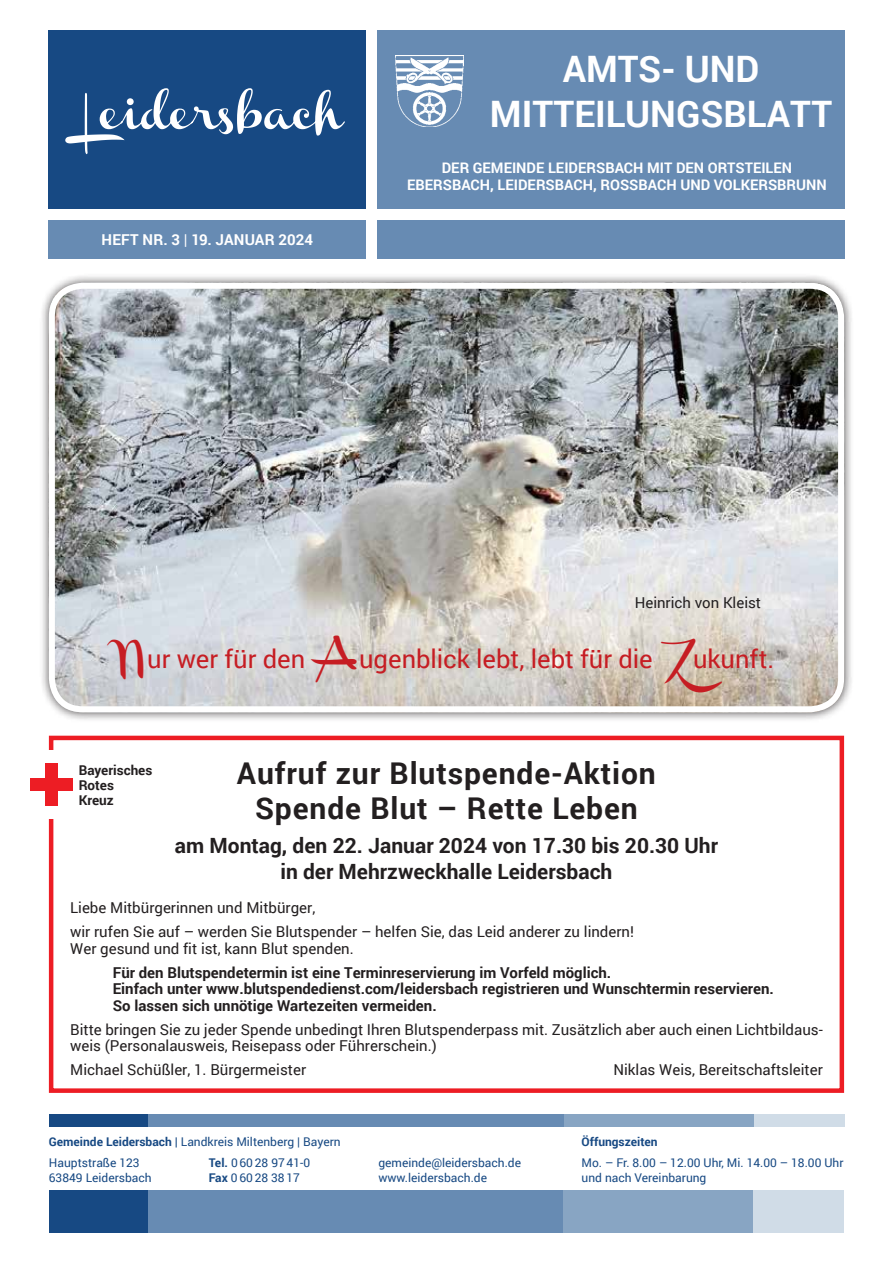
<style>
.page{position:relative;width:893px;height:1263px;background:#fff}
.page>*{position:absolute;margin:0;border:0;box-sizing:border-box;transform-origin:0 0}
.t1{font:700 36.45px/45px "Roboto";color:#fff;text-align:center}
.t2{font:700 30px/34.5px "Roboto";letter-spacing:.03em;color:#231f20;text-align:center}
.t3{font:25.5px "Roboto";color:#c61d23}
.t4{font:700 21px/25.5px "Roboto";color:#231f20;text-align:center}
.t5{font:15px/24px "Roboto";color:#231f20}
.t6{font:700 15px/16.5px "Roboto";color:#231f20}
.t7{font:700 15px "Roboto";letter-spacing:.005em;color:#fff}
.t8{font:700 14.55px "Roboto";color:#fff}
.t9{font:700 13.5px/15px "Roboto";color:#231f20}
.t10{font:12px/15px "Roboto";color:#174983}
.t11{font:700 12px "Roboto";color:#174983}
.s1{font-weight:400}
.s2{font-family:"Channel"}
.s3{font-weight:700}
</style>
<div class="page">
<div style="left:48px;top:30px;width:318px;height:178px;background:#174983"></div>
<svg style="left:65px;top:88px;width:280px;height:66px"></svg>
<div style="left:377px;top:30px;width:468px;height:178px;background:#678bb3"></div>
<div style="left:48px;top:220px;width:318px;height:39px;background:#678bb3"></div>
<div style="left:377px;top:220px;width:468px;height:39px;background:#678bb3"></div>
<img style="left:396px;top:55px;width:67px;height:72px">
<div style="left:49px;top:1191px;width:100px;height:42px;background:#174983"></div>
<div style="left:148px;top:1191px;width:98px;height:42px;background:#678bb3"></div>
<div style="left:246px;top:1191px;width:64px;height:42px;background:#678bb3"></div>
<div style="left:310px;top:1191px;width:264px;height:42px;background:#678bb3"></div>
<div style="left:563px;top:1191px;width:197px;height:42px;background:#88a5c3"></div>
<div style="left:753px;top:1191px;width:91px;height:42px;background:#d0dce7"></div>
<div style="left:49px;top:1114px;width:100px;height:13px;background:#174983"></div>
<div style="left:149px;top:1114px;width:98px;height:13px;background:#678bb3"></div>
<div style="left:247px;top:1114px;width:63px;height:13px;background:#678bb3"></div>
<div style="left:310px;top:1114px;width:264px;height:13px;background:#678bb3"></div>
<div style="left:564px;top:1114px;width:196px;height:13px;background:#88a5c3"></div>
<div style="left:754px;top:1114px;width:90px;height:13px;background:#d0dce7"></div>
<div style="left:49px;top:736px;width:795px;height:357px;border:4px solid #ed1d24"></div>
<div style="left:28px;top:750px;width:144px;height:69px;background:#fff"></div>
<div style="left:30px;top:778px;width:42px;height:13px;background:#ed1d24"></div>
<div style="left:45px;top:763px;width:12px;height:43px;background:#ed1d24"></div>
<div style="left:39px;top:273px;width:815px;height:449px;background:#231f20;opacity:.75"></div>
<img style="left:49px;top:283px;width:795px;height:429px">
<div style="left:49px;top:283px;width:795px;height:429px;border:6px solid #fff;border-radius:31px"></div>
<p class="t7" style="left:102px;top:229px;width:134px">HEFT NR. 3 <span class="s1">|</span> 19. Janua</p>
<p class="t7" style="left:265px;top:229px;width:50px">r 2024</p>
<h1 class="t1" style="left:490px;top:45px;width:344px">AMTS- UND<br>MITTEILUNGSBLATT</h1>
<p class="t8" style="left:442px;top:157px;width:51px">Der Gemeinde</p>
<p class="t8" style="left:548px;top:157px;width:17px">Leide</p>
<p class="t8" style="left:586px;top:157px;width:20px">rsba</p>
<p class="t8" style="left:624px;top:157px;width:33px">ch mit</p>
<p class="t8" style="left:676px;top:157px;width:10px">den</p>
<p class="t8" style="left:708px;top:157px;width:29px">Ortsteilen</p>
<p class="t8" style="left:407px;top:175px;width:46px">Ebersba</p>
<p class="t8" style="left:471px;top:175px;width:44px">ch, Leide</p>
<p class="t8" style="left:536px;top:175px;width:20px">rsba</p>
<p class="t8" style="left:573px;top:175px;width:118px">ch, RoSSbach und</p>
<p class="t8" style="left:714px;top:175px;width:94px">Volkersbrunn</p>
<p class="t5" style="left:635px;top:590px;width:128px">Heinrich von Kleist</p>
<h3 class="t3" style="left:119px;top:641px;width:657px"><span class="s2">N</span>ur wer für den <span class="s2">A</span>ugenblick lebt, lebt für die <span class="s2">Z</span>ukunft.</h3>
<h2 class="t2" style="left:237px;top:755px;width:420px">Aufruf zur Blutspende-Aktion<br>Spende Blut – Rette Leben</h2>
<h3 class="t4" style="left:175px;top:832px;width:545px">am Montag, den 22. Januar 2024 von 17.30 bis 20.30 Uhr in der Mehrzweckhalle Leidersbach</h3>
<p class="t5" style="left:70px;top:895px;width:565px">Liebe Mitbürgerinnen und Mitbürger,<br>wir rufen Sie auf – werden Sie Blutspender – helfen Sie, das Leid anderer zu lindern!</p>
<p class="t5" style="left:70px;top:936px;width:285px">Wer gesund und fit ist, kann Blut spenden.</p>
<p class="t6" style="left:113px;top:963px;width:663px">Für den Blutspendetermin ist eine Terminreservierung im Vorfeld möglich.<br>Einfach unter www.blutspendedienst.com/leidersbach registrieren und Wunschtermin reservieren.<br>So lassen sich unnötige Wartezeiten vermeiden.</p>
<p class="t5" style="left:70px;top:1020px;width:754px;line-height:16.5px">Bitte bringen Sie zu jeder Spende unbedingt Ihren Blutspenderpass mit. Zusätzlich aber auch einen Lichtbildaus&shy;weis (Personalausweis, Reisepass oder Führerschein.)</p>
<p class="t5" style="left:70px;top:1057px;width:237px">Michael Schüßler, 1. Bürgermeister</p>
<p class="t5" style="left:613px;top:1057px;width:211px">Niklas Weis, Bereitschaftsleiter</p>
<p class="t9" style="left:79px;top:762px;width:75px">Bayerisches<br>Rotes<br>Kreuz</p>
<p class="t10" style="left:49px;top:1131px;width:293px;line-height:21px"><span class="s3">Gemeinde Leidersbach |</span> Landkreis Miltenberg | Bayern<br>Hauptstraße 123</p>
<p class="t10" style="left:49px;top:1170px;width:104px">63849 Leidersbach</p>
<p class="t10" style="left:209px;top:1155px;width:103px"><span class="s3">Tel.</span> 0 60 28 97 41-0<br><span class="s3">Fax</span> 0 60 28 38 17</p>
<p class="t10" style="left:378px;top:1155px;width:144px">gemeinde@leidersbach.de www.leidersbach.de</p>
<p class="t11" style="left:582px;top:1133px;width:78px">Öffungszeiten</p>
<p class="t10" style="left:582px;top:1155px;width:263px">Mo. – Fr. 8.00 – 12.00 Uhr, Mi. 14.00 – 18.00 Uhr und nach Vereinbarung</p>
</div>
